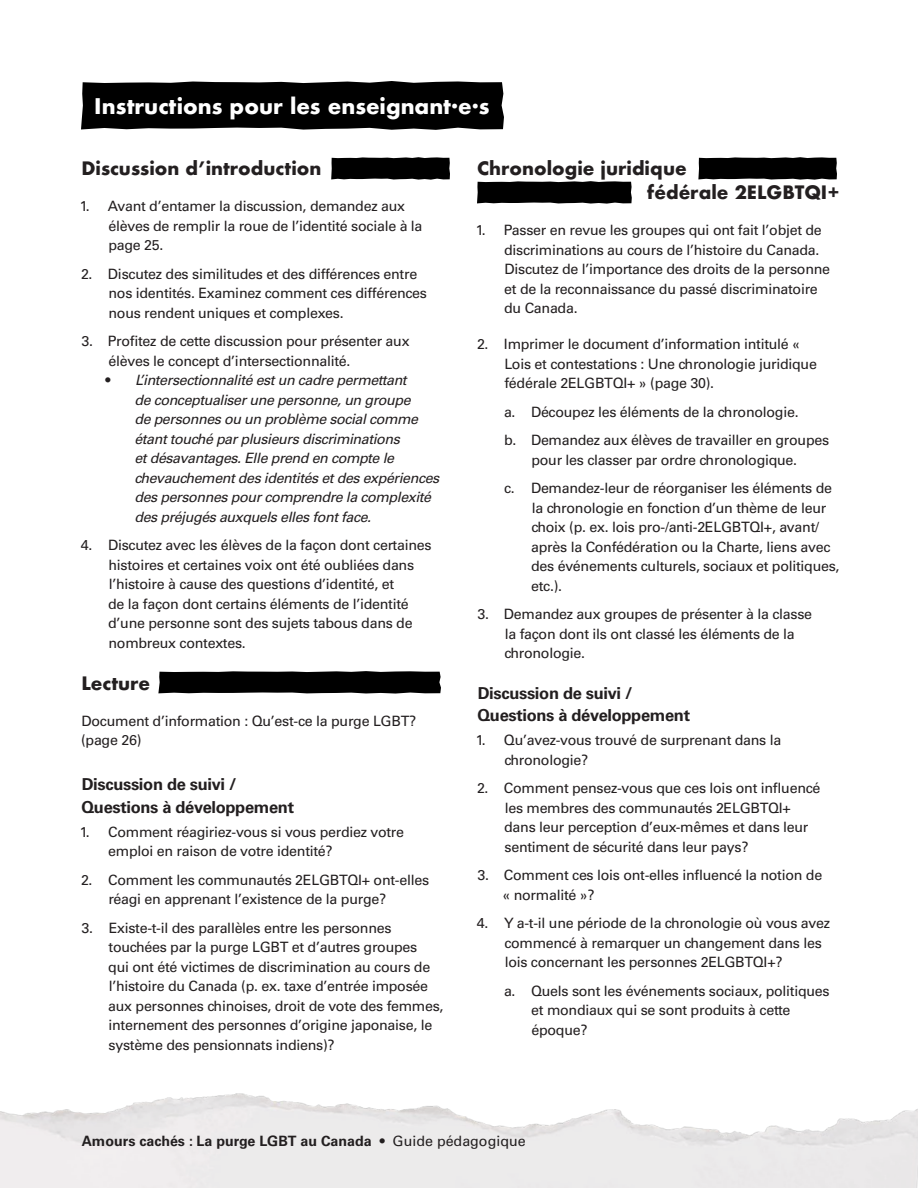
<style>
.page{position:relative;width:918px;height:1188px;background:#fff}
.page>*{position:absolute;margin:0;border:0;box-sizing:border-box;transform-origin:0 0}
.Heading_2{font:700 21px "Futura";color:#fff}
.Heading_3{font:700 18px "Futura";color:#231f20}
.Heading_4{font:700 16.5px/22.5px "Univers LT Pro 65";letter-spacing:-.02em;color:#231f20}
.Body{font:14.25px/19.5px "Univers LT Pro 55 Roman";letter-spacing:-.02em;color:#231f20}
.Body-2{font:italic 14.25px/19.5px "Univers LT Pro 55";letter-spacing:-.03em;color:#231f20}
.Heading_3-2{font:14.25px/19.5px "Univers LT Pro 55 Roman";letter-spacing:-.02em;color:#231f20}
.t1{font:700 14.25px "Univers LT Pro 65";color:#231f20}
.s1{font-family:"Univers LT Pro 55 Roman";font-style:normal}
.s2{font-family:"Univers LT Pro 55 Roman";font-weight:400}
</style>
<div class="page">
<svg style="left:81px;top:81px;width:423px;height:49px;background:#0f0f0f"></svg>
<svg style="left:331px;top:157px;width:119px;height:23px;background:#141414"></svg>
<svg style="left:698px;top:157px;width:139px;height:23px;background:#141414"></svg>
<svg style="left:477px;top:181px;width:155px;height:23px;background:#141414"></svg>
<svg style="left:158px;top:671px;width:283px;height:23px;background:#141414"></svg>
<p class="Heading_2" style="left:94px;top:91px;width:397px">Instructions pour les enseignant·e·s</p>
<p class="Heading_3" style="left:81px;top:155px;width:242px">Discussion d’introduction</p>
<p class="Body" style="left:108px;top:196px;width:316px;text-indent:-29px">1. Avant d’entamer la discussion, demandez aux élèves de remplir la roue de l’identité sociale à la page 25.</p>
<p class="Body" style="left:109px;top:263px;width:320px;text-indent:-28px">2. Discutez des similitudes et des différences entre nos identités. Examinez comment ces différences nous rendent uniques et complexes.</p>
<p class="Body" style="left:108px;top:331px;width:303px;text-indent:-27px">3. Profitez de cette discussion pour présenter aux élèves le concept d’intersectionnalité.</p>
<p class="Body-2" style="left:134px;top:370px;width:306px;text-indent:-29px"><span class="s1">•</span> L’intersectionnalité est un cadre permettant<br>de conceptualiser une personne, un groupe<br>de personnes ou un problème social comme étant touché par plusieurs discriminations<br>et désavantages. Elle prend en compte le chevauchement des identités et des expériences des personnes pour comprendre la complexité des préjugés auxquels elles font face.</p>
<p class="Body" style="left:108px;top:535px;width:325px;text-indent:-28px">4. Discutez avec les élèves de la façon dont certaines histoires et certaines voix ont été oubliées dans l’histoire à cause des questions d’identité, et<br>de la façon dont certains éléments de l’identité d’une personne sont des sujets tabous dans de nombreux contextes.</p>
<p class="Heading_3" style="left:81px;top:670px;width:70px">Lecture</p>
<p class="Body" style="left:81px;top:710px;width:337px">Document d’information : Qu’est-ce la purge LGBT? (page 26)</p>
<p class="Heading_4" style="left:81px;top:772px;width:214px">Discussion de suivi /<br>Questions à développement</p>
<p class="Body" style="left:108px;top:821px;width:297px;text-indent:-28px">1. Comment réagiriez-vous si vous perdiez votre emploi en raison de votre identité?</p>
<p class="Body" style="left:108px;top:869px;width:322px;text-indent:-27px">2. Comment les communautés 2ELGBTQI+ ont-elles réagi en apprenant l’existence de la purge?</p>
<p class="Body" style="left:108px;top:917px;width:337px;text-indent:-27px">3. Existe-t-il des parallèles entre les personnes touchées par la purge LGBT et d’autres groupes<br>qui ont été victimes de discrimination au cours de l’histoire du Canada (p. ex. taxe d’entrée imposée aux personnes chinoises, droit de vote des femmes, internement des personnes d’origine japonaise, le système des pensionnats indiens)?</p>
<p class="Heading_3" style="left:477px;top:155px;width:211px">Chronologie juridique</p>
<p class="Heading_3" style="left:647px;top:179px;width:194px">fédérale 2ELGBTQI+</p>
<p class="Heading_3-2" style="left:504px;top:220px;width:327px;text-indent:-28px">1. Passer en revue les groupes qui ont fait l’objet de discriminations au cours de l’histoire du Canada.<br>Discutez de l’importance des droits de la personne et de la reconnaissance du passé discriminatoire du Canada.</p>
<p class="Body" style="left:504px;top:334px;width:314px;text-indent:-27px">2. Imprimer le document d’information intitulé «<br>Lois et contestations : Une chronologie juridique fédérale 2ELGBTQI+ » (page 30).</p>
<p class="Body" style="left:504px;top:401px;width:296px">a. Découpez les éléments de la chronologie.</p>
<p class="Body" style="left:504px;top:430px;width:327px;text-align:center">b. Demandez aux élèves de travailler en groupes pour les classer par ordre chronologique.</p>
<p class="Body" style="left:531px;top:478px;width:310px;text-indent:-27px">c. Demandez-leur de réorganiser les éléments de la chronologie en fonction d’un thème de leur choix (p. ex. lois pro-/anti-2ELGBTQI+, avant/ après la Confédération ou la Charte, liens avec des événements culturels, sociaux et politiques, etc.).</p>
<p class="Body" style="left:504px;top:604px;width:309px;text-indent:-27px">3. Demandez aux groupes de présenter à la classe la façon dont ils ont classé les éléments de la chronologie.</p>
<p class="Heading_4" style="left:477px;top:681px;width:214px">Discussion de suivi /<br>Questions à développement</p>
<p class="Body" style="left:504px;top:730px;width:279px;text-indent:-29px">1. Qu’avez-vous trouvé de surprenant dans la chronologie?</p>
<p class="Body" style="left:504px;top:778px;width:318px;text-indent:-27px">2. Comment pensez-vous que ces lois ont influencé les membres des communautés 2ELGBTQI+ dans leur perception d’eux-mêmes et dans leur sentiment de sécurité dans leur pays?</p>
<p class="Body" style="left:502px;top:865px;width:321px;text-indent:-25px">3. Comment ces lois ont-elles influencé la notion de « normalité »?</p>
<p class="Body" style="left:504px;top:913px;width:327px;text-indent:-28px">4. Y a-t-il une période de la chronologie où vous avez commencé à remarquer un changement dans les lois concernant les personnes 2ELGBTQI+?</p>
<p class="Body" style="left:531px;top:980px;width:300px;text-indent:-27px">a. Quels sont les événements sociaux, politiques et mondiaux qui se sont produits à cette époque?</p>
<p class="t1" style="left:82px;top:1131px;width:445px">Amours cachés : La purge LGBT au Canada <span class="s2">• Guide pédagogique</span></p>
</div>
